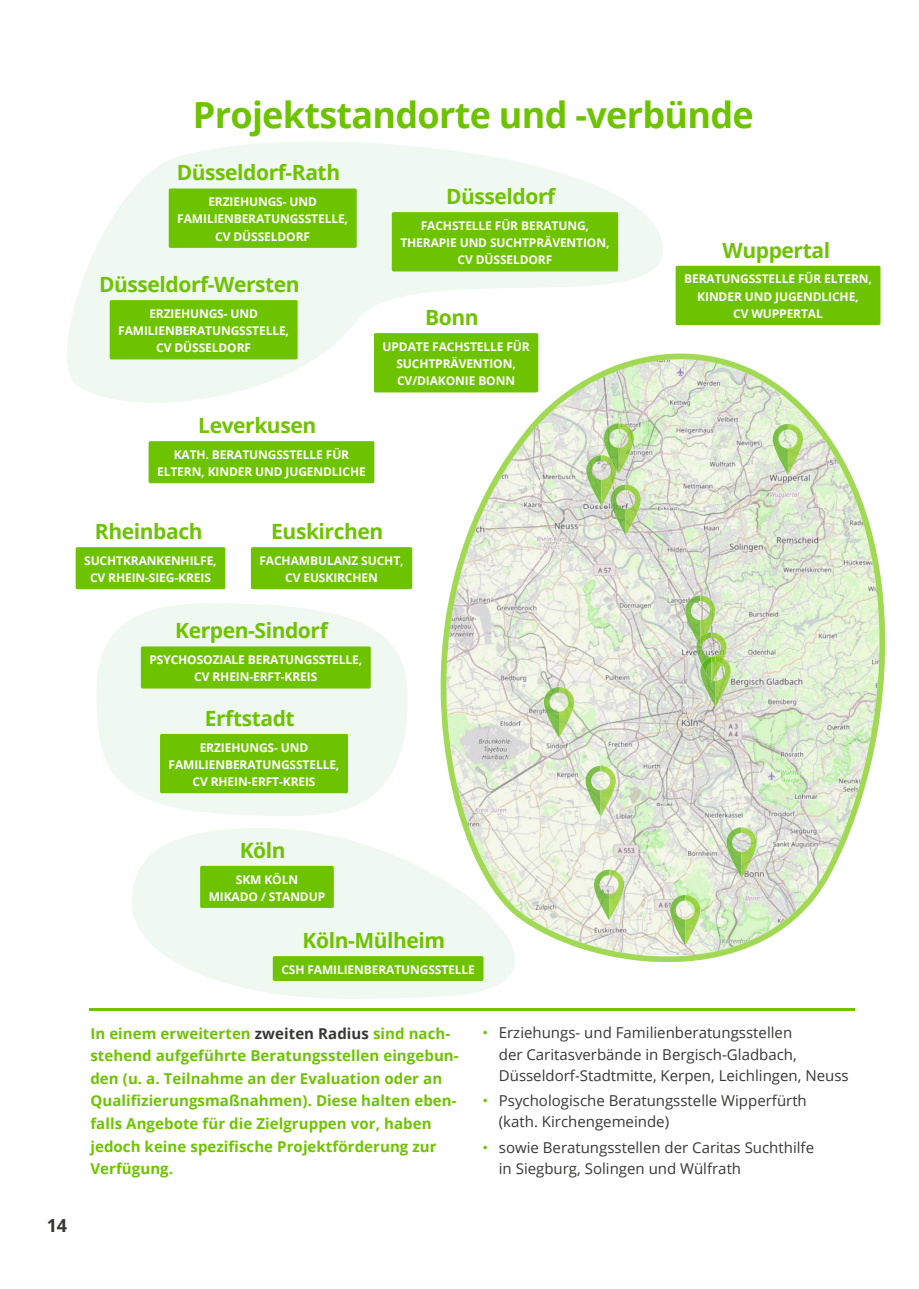
<style>
.page{position:relative;width:919px;height:1289px;background:#fff}
.page>*{position:absolute;margin:0;border:0;box-sizing:border-box;transform-origin:0 0}
.t1{font:700 36px "Open Sans";letter-spacing:-.02em;color:#6ec300}
.t2{font:700 21px "Open Sans";letter-spacing:-.02em;color:#6ec300}
.t3{font:700 18px "Open Sans";color:#373736}
.t4{font:15px/21.1px "Open Sans";color:#373736}
.t5{font:700 15px/22.6px "Open Sans";letter-spacing:.005em;color:#6ec300}
.t6{font:700 12px/17.2px "Open Sans";letter-spacing:-.01em;color:#fff;text-align:center}
.s1{color:#373736}
.s2{color:#6ec300}
</style>
<div class="page">
<hr style="left:89px;top:1007px;width:766px;height:3px;background:#6ec300">
<svg style="left:132px;top:828px;width:383px;height:171px;fill:#f0f9f1"></svg>
<svg style="left:97px;top:603px;width:311px;height:213px;fill:#f0f9f1"></svg>
<svg style="left:67px;top:142px;width:596px;height:261px;fill:#f0f9f1"></svg>
<div style="left:200px;top:865px;width:134px;height:42px;background:#6ec300;border-radius:2px"></div>
<div style="left:273px;top:956px;width:210px;height:24px;background:#6ec300;border-radius:2px"></div>
<div style="left:148px;top:441px;width:226px;height:42px;background:#6ec300;border-radius:2px"></div>
<div style="left:110px;top:300px;width:187px;height:59px;background:#6ec300;border-radius:2px"></div>
<div style="left:392px;top:212px;width:226px;height:59px;background:#6ec300;border-radius:2px"></div>
<div style="left:169px;top:188px;width:187px;height:60px;background:#6ec300;border-radius:2px"></div>
<div style="left:675px;top:266px;width:205px;height:59px;background:#6ec300;border-radius:2px"></div>
<div style="left:141px;top:646px;width:230px;height:42px;background:#6ec300;border-radius:2px"></div>
<div style="left:160px;top:734px;width:188px;height:59px;background:#6ec300;border-radius:2px"></div>
<div style="left:251px;top:547px;width:161px;height:42px;background:#6ec300;border-radius:2px"></div>
<div style="left:76px;top:547px;width:149px;height:42px;background:#6ec300;border-radius:2px"></div>
<div style="left:374px;top:333px;width:164px;height:59px;background:#6ec300;border-radius:2px"></div>
<svg style="left:435px;top:353px;width:450px;height:609px"></svg>
<img style="left:726px;top:827px;width:30px;height:51px">
<img style="left:670px;top:894px;width:30px;height:51px">
<img style="left:594px;top:869px;width:30px;height:51px">
<img style="left:585px;top:765px;width:30px;height:51px">
<img style="left:700px;top:680px;width:15px;height:27px">
<img style="left:715px;top:658px;width:15px;height:49px">
<img style="left:696px;top:632px;width:30px;height:48px">
<img style="left:701px;top:656px;width:14px;height:27px">
<svg style="left:715px;top:656px;width:8px;height:8px"></svg>
<img style="left:685px;top:595px;width:15px;height:46px">
<img style="left:700px;top:595px;width:15px;height:42px">
<svg style="left:697px;top:633px;width:10px;height:13px"></svg>
<img style="left:610px;top:484px;width:30px;height:51px">
<img style="left:586px;top:455px;width:30px;height:51px">
<img style="left:603px;top:423px;width:31px;height:51px">
<svg style="left:610px;top:458px;width:6px;height:12px"></svg>
<img style="left:772px;top:424px;width:31px;height:50px">
<img style="left:544px;top:687px;width:30px;height:50px">
<h1 class="t1" style="left:193px;top:89px;width:562px">Projektstandorte und -verbünde</h1>
<h2 class="t2" style="left:177px;top:158px;width:165px">Düsseldorf-Rath</h2>
<p class="t6" style="left:177px;top:193px;width:172px">ERZIEHUNGS- UND<br>FAMILIENBERATUNGSSTELLE,<br>CV DÜSSELDORF</p>
<h2 class="t2" style="left:99px;top:269px;width:202px">Düsseldorf-Wersten</h2>
<p class="t6" style="left:118px;top:304px;width:172px">ERZIEHUNGS- UND<br>FAMILIENBERATUNGSSTELLE,<br>CV DÜSSELDORF</p>
<h2 class="t2" style="left:198px;top:410px;width:119px">Leverkusen</h2>
<p class="t6" style="left:157px;top:445px;width:210px">KATH. BERATUNGSSTELLE FÜR<br>ELTERN, KINDER UND JUGENDLICHE</p>
<h2 class="t2" style="left:446px;top:182px;width:111px">Düsseldorf</h2>
<p class="t6" style="left:400px;top:216px;width:211px">FACHSTELLE FÜR BERATUNG,<br>THERAPIE UND SUCHTPRÄVENTION,<br>CV DÜSSELDORF</p>
<h2 class="t2" style="left:425px;top:302px;width:55px">Bonn</h2>
<p class="t6" style="left:382px;top:337px;width:149px">UPDATE FACHSTELLE FÜR<br>SUCHTPRÄVENTION,<br>CV/DIAKONIE BONN</p>
<h2 class="t2" style="left:95px;top:516px;width:109px">Rheinbach</h2>
<p class="t6" style="left:84px;top:551px;width:134px">SUCHTKRANKENHILFE,<br>CV RHEIN-SIEG-KREIS</p>
<h2 class="t2" style="left:271px;top:516px;width:113px">Euskirchen</h2>
<p class="t6" style="left:259px;top:551px;width:146px">FACHAMBULANZ SUCHT,<br>CV EUSKIRCHEN</p>
<h2 class="t2" style="left:175px;top:616px;width:154px">Kerpen-Sindorf</h2>
<p class="t6" style="left:149px;top:651px;width:214px">PSYCHOSOZIALE BERATUNGSSTELLE,<br>CV RHEIN-ERFT-KREIS</p>
<h2 class="t2" style="left:205px;top:703px;width:91px">Erftstadt</h2>
<p class="t6" style="left:169px;top:738px;width:172px">ERZIEHUNGS- UND<br>FAMILIENBERATUNGSSTELLE,<br>CV RHEIN-ERFT-KREIS</p>
<h2 class="t2" style="left:722px;top:235px;width:109px">Wuppertal</h2>
<p class="t6" style="left:684px;top:270px;width:189px">BERATUNGSSTELLE FÜR ELTERN,<br>KINDER UND JUGENDLICHE,<br>CV WUPPERTAL</p>
<h3 class="t3" style="left:47px;top:1212px;width:22px">14</h3>
<h2 class="t2" style="left:240px;top:835px;width:47px">Köln</h2>
<p class="t6" style="left:209px;top:870px;width:118px">SKM KÖLN<br>MIKADO / STANDUP</p>
<h2 class="t2" style="left:302px;top:925px;width:144px">Köln-Mülheim</h2>
<p class="t6" style="left:281px;top:960px;width:195px">CSH FAMILIENBERATUNGSSTELLE</p>
<p class="t5" style="left:90px;top:1021px;width:370px">In einem erweiterten <span class="s1">zweiten Radius</span> sind nach&shy;stehend aufgeführte Beratungsstellen eingebun&shy;den (u. a. Teilnahme an der Evaluation oder an Qualifizierungsmaßnahmen). Diese halten eben&shy;falls Angebote für die Zielgruppen vor, haben jedoch keine spezifische Projektförderung zur Verfügung.</p>
<p class="t4" style="left:499px;top:1022px;width:351px;text-indent:-16px"><span class="s2">•</span> Erziehungs- und Familienberatungsstellen<br>der Caritasverbände in Bergisch-Gladbach,<br>Düsseldorf-Stadtmitte, Kerpen, Leichlingen, Neuss</p>
<p class="t4" style="left:499px;top:1089px;width:309px;text-indent:-16px"><span class="s2">•</span> Psychologische Beratungsstelle Wipperfürth (kath. Kirchengemeinde)</p>
<p class="t4" style="left:499px;top:1136px;width:317px;text-indent:-16px"><span class="s2">•</span> sowie Beratungsstellen der Caritas Suchthilfe in Siegburg, Solingen und Wülfrath</p>
</div>
